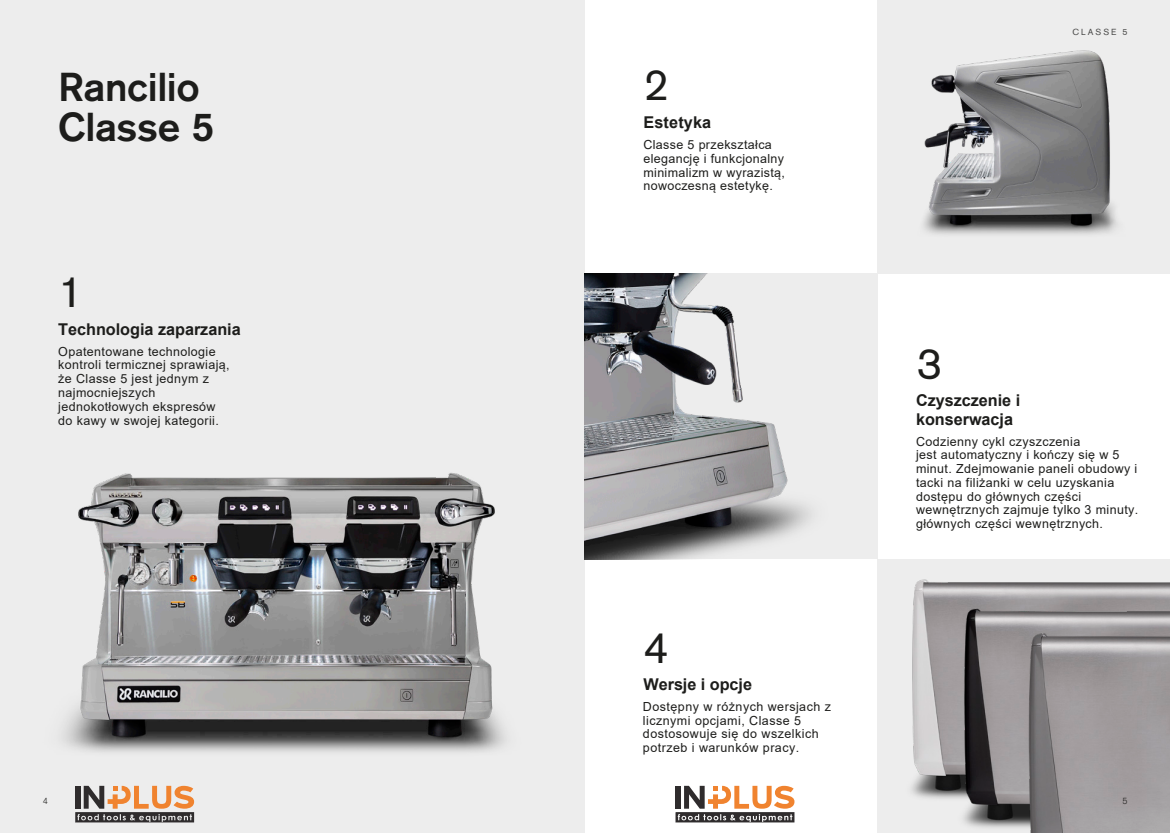
<style>
.page{position:relative;width:1170px;height:833px;background:#fff}
.page>*{position:absolute;margin:0;border:0;box-sizing:border-box;transform-origin:0 0}
.Numbers{font:43.75px "Akzidenz Grotesk BQ";color:#1d1d1b}
.Titles{font:500 40px/40px "Akzidenz Grotesk BQ";letter-spacing:-.01em;color:#1d1d1b}
.Sub_headings3{font:700 16.25px/19.5px "Arial";letter-spacing:-.005em;color:#1d1d1b}
.Sub_headings{font:700 16.25px "Arial";letter-spacing:-.005em;color:#1d1d1b}
.Sub_headings3-2{font:12.5px/13.8px "Arial";letter-spacing:.03em;color:#1d1d1b}
.Sub_headings-2{font:12.5px/13.8px "Arial";letter-spacing:.03em;color:#1d1d1b}
.Details{font:8.75px "Akzidenz Grotesk BQ";letter-spacing:.23em;color:#4b4b4a}
.Details-2{font:300 8.75px "Akzidenz Grotesk BQ";color:#1d1d1b}
</style>
<div class="page">
<img style="left:877px;top:0;width:292px;height:274px">
<div style="left:0;top:0;width:585px;height:833px;background:#ededed"></div>
<img style="left:62px;top:352px;width:523px;height:471px">
<img style="left:585px;top:274px;width:292px;height:285px">
<div style="left:877px;top:559px;width:292px;height:274px;background:#ededed"></div>
<img style="left:915px;top:579px;width:254px;height:6px">
<img style="left:911px;top:585px;width:258px;height:214px">
<img style="left:955px;top:606px;width:214px;height:227px">
<svg style="left:75px;top:786px;width:119px;height:36px"></svg>
<svg style="left:675px;top:786px;width:119px;height:36px"></svg>
<p class="Titles" style="left:58px;top:66px;width:158px">Rancilio<br>Classe 5</p>
<p class="Numbers" style="left:58px;top:265px;width:27px">1</p>
<p class="Sub_headings" style="left:58px;top:317px;width:184px">Technologia zaparzania</p>
<p class="Sub_headings-2" style="left:58px;top:344px;width:173px">Opatentowane technologie kontroli termicznej sprawiają, że Classe 5 jest jednym z najmocniejszych jednokotłowych ekspresów do kawy w swojej kategorii.</p>
<p class="Numbers" style="left:643px;top:59px;width:27px">2</p>
<p class="Sub_headings" style="left:643px;top:111px;width:69px">Estetyka</p>
<p class="Sub_headings-2" style="left:643px;top:138px;width:143px">Classe 5 przekształca elegancję i funkcjonalny minimalizm w wyrazistą, nowoczesną estetykę.</p>
<p class="Numbers" style="left:643px;top:622px;width:27px">4</p>
<p class="Sub_headings3" style="left:643px;top:675px;width:110px">Wersje i opcje</p>
<p class="Sub_headings3-2" style="left:643px;top:699px;width:190px">Dostępny w różnych wersjach z licznymi opcjami, Classe 5 dostosowuje się do wszelkich potrzeb i warunków pracy.</p>
<p class="Details" style="left:1072px;top:26px;width:57px">CLASSE 5</p>
<p class="Numbers" style="left:916px;top:337px;width:27px">3</p>
<p class="Sub_headings3" style="left:915px;top:390px;width:106px">Czyszczenie i konserwacja</p>
<p class="Sub_headings3-2" style="left:915px;top:434px;width:224px">Codzienny cykl czyszczenia<br>jest automatyczny i kończy się w 5 minut. Zdejmowanie paneli obudowy i tacki na filiżanki w celu uzyskania dostępu do głównych części wewnętrznych zajmuje tylko 3 minuty. głównych części wewnętrznych.</p>
<p class="Details-2" style="left:43px;top:796px;width:7px">4</p>
<p class="Details-2" style="left:1122px;top:796px;width:7px">5</p>
</div>
